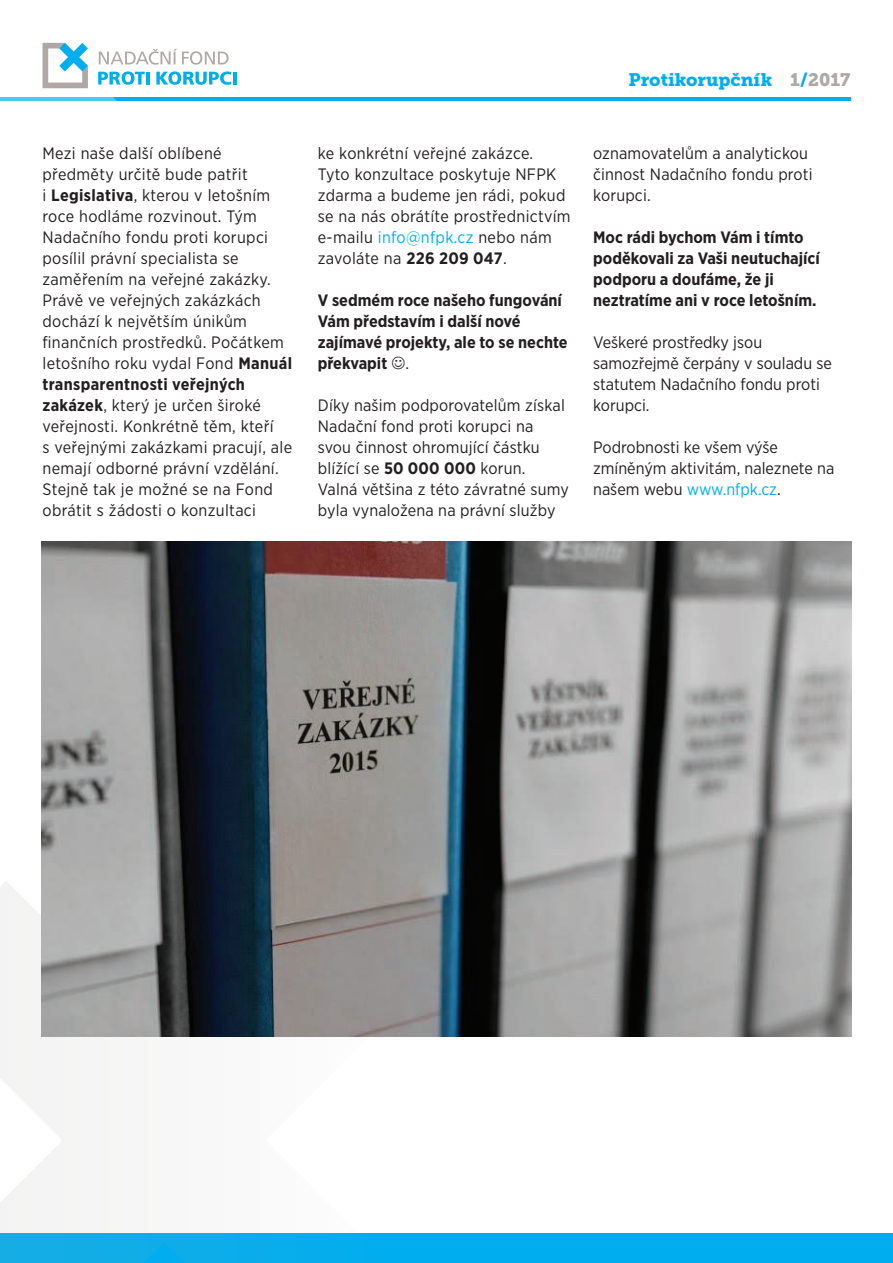
<style>
.page{position:relative;width:893px;height:1263px;background:#fff}
.page>*{position:absolute;margin:0;border:0;box-sizing:border-box;transform-origin:0 0}
.t1{font:18px "Museo Slab 900";color:#00aeef}
.t2{font:16.5px/21px "Gotham Narrow";letter-spacing:.01em;color:#231f20}
.t3{font:700 16.5px/21px "Gotham Narrow";color:#231f20}
.s1{font-weight:700}
.s2{color:#00aeef}
.s3{font-weight:400}
.s4{color:#afa9a6}
</style>
<div class="page">
<svg style="left:99px;top:49px;width:130px;height:16px"></svg>
<svg style="left:98px;top:71px;width:47px;height:14px"></svg>
<hr style="left:146px;top:72px;width:4px;height:13px;background:#00aeef">
<svg style="left:156px;top:71px;width:75px;height:14px"></svg>
<hr style="left:233px;top:72px;width:4px;height:13px;background:#00aeef">
<svg style="left:43px;top:43px;width:45px;height:45px"></svg>
<hr style="left:0;top:97px;width:850px;height:3px;background:#00aeef">
<svg style="left:0;top:97px;width:116px;height:3px"></svg>
<div style="left:0;top:1233px;width:893px;height:30px;background:#00aeef"></div>
<svg style="left:0;top:881px;width:237px;height:382px;fill:#f6f5f5"></svg>
<img style="left:41px;top:541px;width:811px;height:496px">
<p class="t2" style="left:43px;top:142px;width:251px">Mezi naše další oblíbené předměty určitě bude patřit<br>i <span class="s1">Legislativa</span>, kterou v letošním roce hodláme rozvinout. Tým<br>Nadačního fondu proti korupci posílil právní specialista se zaměřením na veřejné zakázky.<br>Právě ve veřejných zakázkách dochází k největším únikům finančních prostředků. Počátkem letošního roku vydal Fond <span class="s1">Manuál transparentnosti veřejných zakázek</span>, který je určen široké veřejnosti. Konkrétně těm, kteří<br>s veřejnými zakázkami pracují, ale nemají odborné právní vzdělání.<br>Stejně tak je možné se na Fond obrátit s žádosti o konzultaci</p>
<p class="t2" style="left:318px;top:142px;width:254px">ke konkrétní veřejné zakázce.<br>Tyto konzultace poskytuje NFPK zdarma a budeme jen rádi, pokud se na nás obrátíte prostřednictvím e-mailu <span class="s2">info@nfpk.cz</span> nebo nám zavoláte na <span class="s1">226 209 047</span>.</p>
<p class="t3" style="left:318px;top:290px;width:251px">V sedmém roce našeho fungování<br>Vám představím i další nové zajímavé projekty, ale to se nechte překvapit <span class="s3">.</span></p>
<p class="t2" style="left:318px;top:394px;width:252px">Díky našim podporovatelům získal<br>Nadační fond proti korupci na svou činnost ohromující částku blížící se <span class="s1">50 000 000</span> korun.<br>Valná většina z této závratné sumy byla vynaložena na právní služby</p>
<p class="t1" style="left:628px;top:69px;width:223px">Protikorupčník <span class="s4">1</span>/<span class="s4">2017</span></p>
<p class="t2" style="left:593px;top:143px;width:221px">oznamovatelům a analytickou činnost Nadačního fondu proti korupci.</p>
<p class="t3" style="left:593px;top:227px;width:228px">Moc rádi bychom Vám i tímto poděkovali za Vaši neutuchající podporu a doufáme, že ji neztratíme ani v roce letošním.</p>
<p class="t2" style="left:593px;top:332px;width:240px">Veškeré prostředky jsou samozřejmě čerpány v souladu se statutem Nadačního fondu proti korupci.</p>
<p class="t2" style="left:593px;top:437px;width:243px">Podrobnosti ke všem výše zmíněným aktivitám, naleznete na našem webu <span class="s2">www.nfpk.cz</span>.</p>
</div>
